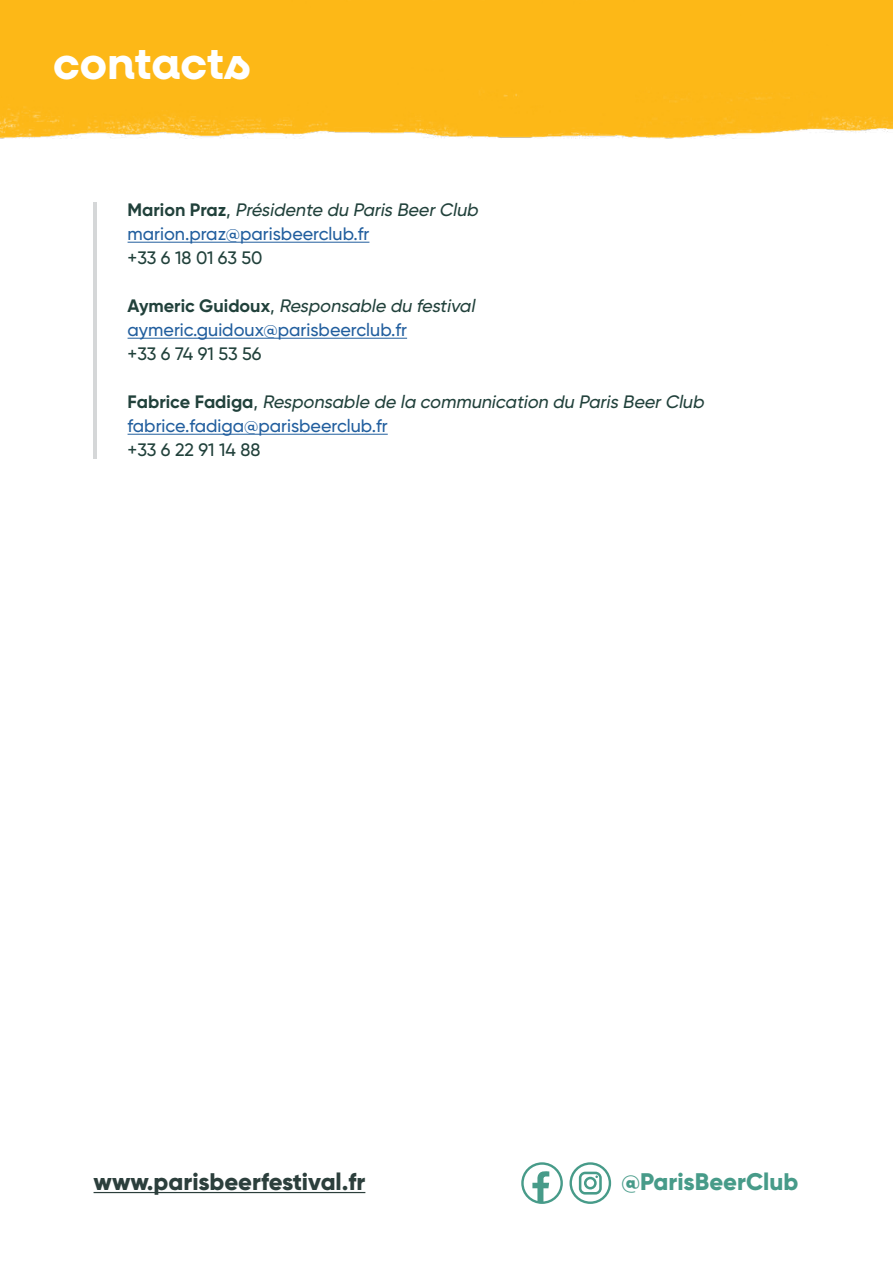
<style>
.page{position:relative;width:893px;height:1263px;background:#fff}
.page>*{position:absolute;margin:0;border:0;box-sizing:border-box;transform-origin:0 0}
.t1{font:700 45px "Neulis Cursive";letter-spacing:-.01em;color:#fff}
.t2{font:800 24px "Gilroy";color:#2c3f3c}
.t3{font:800 24px "Gilroy";color:#479b89}
.t4{font:500 18px/24px "Gilroy";color:#215e9e}
.t5{font:italic 500 18px/24px "Gilroy";color:#21413b}
.t6{font:500 18px "Gilroy";letter-spacing:-.005em;color:#21413b}
.s1{font-weight:700;color:#21413b}
.s2{color:#21413b}
.s3{font-style:italic;color:#21413b}
.s4{font-weight:700;font-style:normal}
.s5{font-style:normal}
.s6{font-style:normal;color:#215e9e}
</style>
<div class="page">
<div style="left:0;top:0;width:893px;height:139px;background:#fdb817"></div>
<hr style="left:94px;top:1192px;width:271px;height:1px;background:#2c3f3c">
<div style="left:521px;top:1162px;width:42px;height:42px;border:2px solid #479b89;border-radius:50%"></div>
<div style="left:569px;top:1162px;width:42px;height:42px;border:2px solid #479b89;border-radius:50%"></div>
<svg style="left:532px;top:1171px;width:17px;height:31px"></svg>
<svg style="left:579px;top:1172px;width:23px;height:22px"></svg>
<hr style="left:128px;top:242px;width:241px;height:1px;background:#215e9e">
<hr style="left:128px;top:338px;width:279px;height:1px;background:#215e9e">
<hr style="left:128px;top:434px;width:260px;height:1px;background:#215e9e">
<hr style="left:94px;top:202px;width:3px;height:256px;background:#d5d7d8">
<h1 class="t1" style="left:53px;top:30px;width:199px">contacts</h1>
<p class="t4" style="left:128px;top:198px;width:356px"><span class="s1">M a r i o n P r a z</span> <span class="s2">,</span> <span class="s3">Présidente du Paris BeerClub </span>marion.praz@parisbeerclub.fr</p>
<p class="t6" style="left:128px;top:247px;width:137px">+33 6 18 01 63 50</p>
<p class="t4" style="left:128px;top:294px;width:352px"><span class="s1">Ay m e r i c G u i d o u x</span> <span class="s2">,</span> <span class="s3">Responsable du festival </span>aymeric.guidoux@parisbeerclub.fr</p>
<p class="t6" style="left:128px;top:343px;width:136px">+33 6 74 91 53 56</p>
<p class="t5" style="left:128px;top:390px;width:582px"><span class="s4">F a b r i c e F a d i g a</span> <span class="s5">,</span> Responsable de la communication du Paris BeerClub <span class="s6">fabrice.fadiga@parisbeerclub.fr</span></p>
<p class="t6" style="left:128px;top:439px;width:134px">+33 6 22 91 14 88</p>
<h2 class="t2" style="left:94px;top:1166px;width:273px">www.parisbeerfestival.fr</h2>
<h2 class="t3" style="left:622px;top:1166px;width:178px">@ParisBeerClub</h2>
</div>
